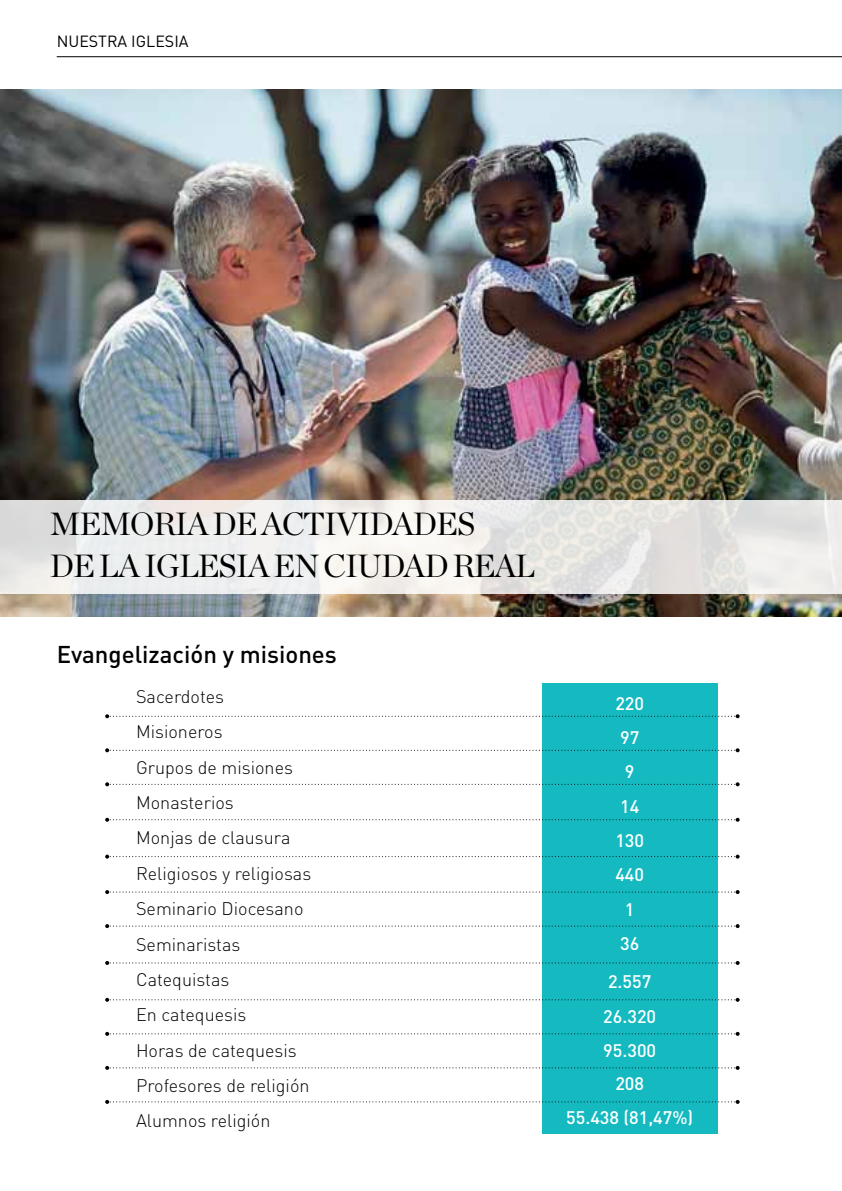
<style>
.page{position:relative;width:842px;height:1191px;background:#fff}
.page>*{position:absolute;margin:0;border:0;box-sizing:border-box;transform-origin:0 0}
.t1{font:32px "Chronicle Display";letter-spacing:-.03em;color:#000}
.t2{font:500 24px "DIN Pro";color:#000}
.t3{font:300 18px/35.4px "DIN Pro";color:#000}
.t4{font:500 18px/34.4px "DIN Pro";color:#fff;text-align:center}
.t5{font:16px "DIN Pro";color:#000}
</style>
<div class="page">
<hr style="left:57px;top:56px;width:785px;height:1px;background:#000">
<img style="left:0;top:90px;width:842px;height:526px">
<svg style="left:0;top:499px;width:842px;height:94px;fill:#ecedeb"></svg>
<div style="left:542px;top:683px;width:175px;height:451px;background:#14bac0"></div>
<svg style="left:105px;top:714px;width:635px;height:4px"></svg>
<svg style="left:105px;top:748px;width:635px;height:4px"></svg>
<svg style="left:105px;top:782px;width:635px;height:4px"></svg>
<svg style="left:105px;top:817px;width:635px;height:4px"></svg>
<svg style="left:105px;top:854px;width:635px;height:4px"></svg>
<svg style="left:105px;top:890px;width:635px;height:4px"></svg>
<svg style="left:105px;top:924px;width:635px;height:4px"></svg>
<svg style="left:105px;top:961px;width:635px;height:4px"></svg>
<svg style="left:105px;top:997px;width:635px;height:4px"></svg>
<svg style="left:105px;top:1031px;width:635px;height:4px"></svg>
<svg style="left:105px;top:1065px;width:635px;height:4px"></svg>
<svg style="left:105px;top:1100px;width:635px;height:4px"></svg>
<p class="t5" style="left:57px;top:28px;width:133px">NUESTRA IGLESIA</p>
<h1 class="t1" style="left:50px;top:499px;width:53px">MEMORIA</h1>
<h1 class="t1" style="left:212px;top:499px;width:69px">DE ACTIVI</h1>
<h1 class="t1" style="left:370px;top:499px;width:86px">DADES</h1>
<h1 class="t1" style="left:50px;top:541px;width:126px">DE LA IGLESIA</h1>
<h1 class="t1" style="left:273px;top:541px;width:201px">EN CIUDAD REAL</h1>
<h2 class="t2" style="left:57px;top:638px;width:282px">Evangelización y misiones</h2>
<p class="t3" style="left:136px;top:678px;width:177px">Sacerdotes<br>Misioneros<br>Grupos de misiones<br>Monasterios<br>Monjas de clausura<br>Religiosos y religiosas<br>Seminario Diocesano<br>Seminaristas<br>Catequistas<br>En catequesis<br>Horas de catequesis<br>Profesores de religión<br>Alumnos religión</p>
<p class="t4" style="left:615px;top:685px;width:30px">220<br>97<br>9<br>14<br>130<br>440<br>1<br>36</p>
<p class="t4" style="left:603px;top:964px;width:54px;text-align:left">2.557<br>26.320<br>95.300</p>
<p class="t4" style="left:566px;top:1065px;width:129px">208<br>55.438 (81,47%)</p>
</div>
